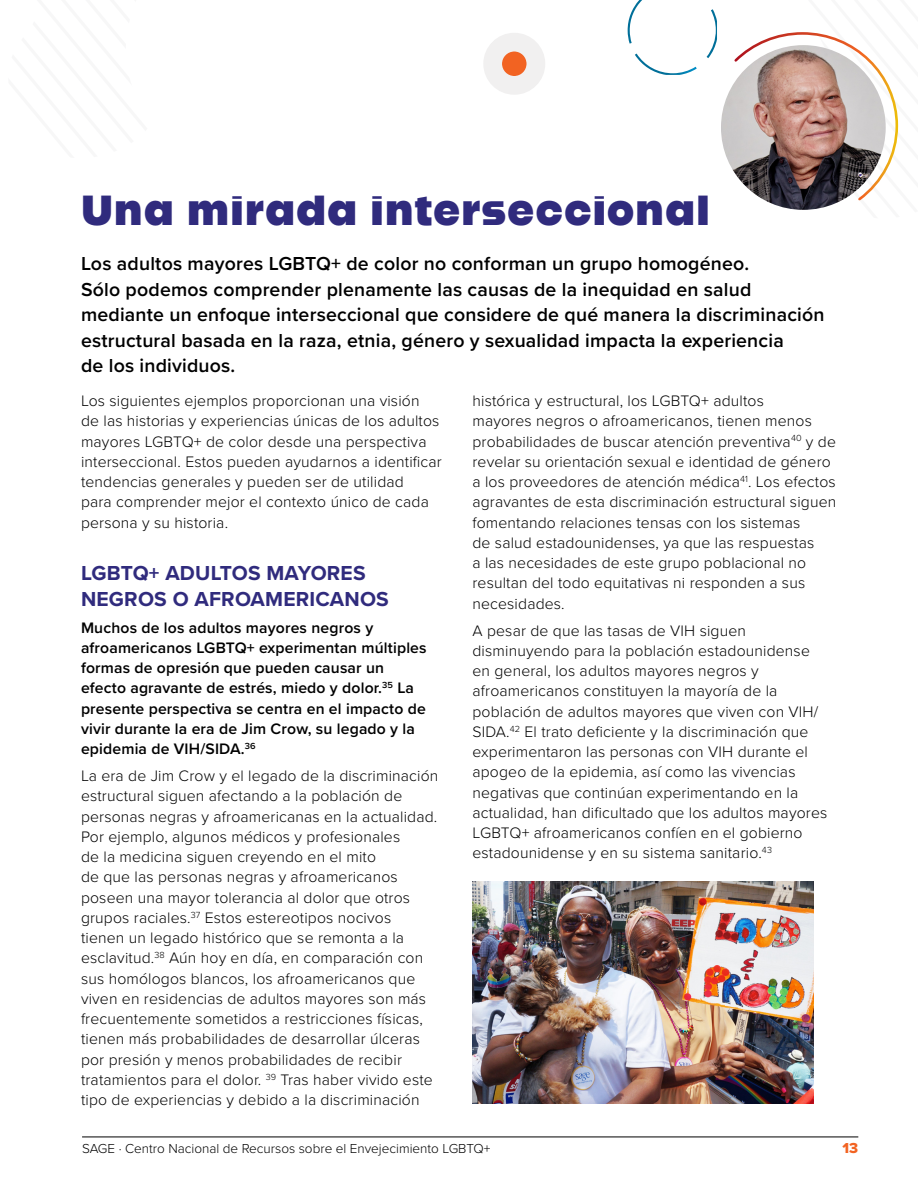
<style>
.page{position:relative;width:918px;height:1188px;background:#fff}
.page>*{position:absolute;margin:0;border:0;box-sizing:border-box;transform-origin:0 0}
.Heading_1_-_TOC{font:42px "Alfarn 2";letter-spacing:.03em;color:#302b7d}
.Heading_2_-_TOC{font:700 21px/25.5px "Proxima Nova";letter-spacing:.01em;color:#302b7d}
.Text_-_Intro{font:600 19.5px/25.5px "Proxima Nova";letter-spacing:.01em;color:#000}
.Text{font:300 15.75px/20.2px "Proxima Nova";letter-spacing:.01em;color:#000}
.Text-2{font:600 15.75px/20.2px "Proxima Nova";letter-spacing:.01em;color:#000}
.t1{font:15px "Proxima Nova Extrabld";color:#f26322}
.t2{font:300 13.5px "Proxima Nova";color:#000}
</style>
<div class="page">
<img style="left:721px;top:45px;width:165px;height:165px;border-radius:82px">
<img style="left:732px;top:32px;width:167px;height:178px">
<svg style="left:628px;top:0;width:14px;height:44px"></svg>
<svg style="left:635px;top:54px;width:62px;height:21px"></svg>
<svg style="left:707px;top:9px;width:10px;height:49px"></svg>
<div style="left:493px;top:42px;width:43px;height:43px;background:#f26322;border-radius:50%"></div>
<div style="left:483px;top:33px;width:62px;height:62px;border:19px solid #f1f0f0;border-radius:50%"></div>
<img style="left:472px;top:881px;width:341px;height:223px">
<hr style="left:82px;top:1137px;width:776px;height:1px;background:#000">
<h1 class="Heading_1_-_TOC" style="left:81px;top:184px;width:630px">Una mirada interseccional</h1>
<p class="Text_-_Intro" style="left:81px;top:250px;width:745px">Los adultos mayores LGBTQ+ de color no conforman un grupo homogéneo.<br>Sólo podemos comprender plenamente las causas de la inequidad en salud mediante un enfoque interseccional que considere de qué manera la discriminación estructural basada en la raza, etnia, género y sexualidad impacta la experiencia<br>de los individuos.</p>
<p class="Text" style="left:81px;top:390px;width:362px">Los siguientes ejemplos proporcionan una visión<br>de las historias y experiencias únicas de los adultos mayores LGBTQ+ de color desde una perspectiva interseccional. Estos pueden ayudarnos a identificar tendencias generales y pueden ser de utilidad<br>para comprender mejor el contexto único de cada persona y su historia.</p>
<h2 class="Heading_2_-_TOC" style="left:81px;top:560px;width:309px">LGBTQ+ ADULTOS MAYORES<br>NEGROS O AFROAMERICANOS</h2>
<p class="Text-2" style="left:81px;top:617px;width:347px">Muchos de los adultos mayores negros y afroamericanos LGBTQ+ experimentan múltiples formas de opresión que pueden causar un efecto agravante de estrés, miedo y dolor.<sup>35</sup> La presente perspectiva se centra en el impacto de vivir durante la era de Jim Crow, su legado y la epidemia de VIH/SIDA.<sup>36</sup></p>
<p class="Text" style="left:81px;top:765px;width:359px">La era de Jim Crow y el legado de la discriminación estructural siguen afectando a la población de personas negras y afroamericanas en la actualidad.<br>Por ejemplo, algunos médicos y profesionales<br>de la medicina siguen creyendo en el mito<br>de que las personas negras y afroamericanos poseen una mayor tolerancia al dolor que otros grupos raciales.<sup>37</sup> Estos estereotipos nocivos tienen un legado histórico que se remonta a la esclavitud.<sup>38</sup> Aún hoy en día, en comparación con sus homólogos blancos, los afroamericanos que viven en residencias de adultos mayores son más frecuentemente sometidos a restricciones físicas, tienen más probabilidades de desarrollar úlceras por presión y menos probabilidades de recibir tratamientos para el dolor. <sup>39</sup> Tras haber vivido este tipo de experiencias y debido a la discriminación</p>
<p class="Text" style="left:472px;top:390px;width:365px">histórica y estructural, los LGBTQ+ adultos<br>mayores negros o afroamericanos, tienen menos probabilidades de buscar atención preventiva<sup>40</sup> y de revelar su orientación sexual e identidad de género a los proveedores de atención médica<sup>41</sup>. Los efectos agravantes de esta discriminación estructural siguen fomentando relaciones tensas con los sistemas<br>de salud estadounidenses, ya que las respuestas<br>a las necesidades de este grupo poblacional no resultan del todo equitativas ni responden a sus necesidades.</p>
<p class="Text" style="left:472px;top:619px;width:356px">A pesar de que las tasas de VIH siguen disminuyendo para la población estadounidense en general, los adultos mayores negros y afroamericanos constituyen la mayoría de la población de adultos mayores que viven con VIH/ SIDA.<sup>42</sup> El trato deficiente y la discriminación que experimentaron las personas con VIH durante el apogeo de la epidemia, así como las vivencias negativas que continúan experimentando en la actualidad, han dificultado que los adultos mayores LGBTQ+ afroamericanos confíen en el gobierno estadounidense y en su sistema sanitario.<sup>43</sup></p>
<p class="t2" style="left:82px;top:1139px;width:410px">SAGE · Centro Nacional de Recursos sobre el Envejecimiento LGBTQ+</p>
<p class="t1" style="left:843px;top:1137px;width:17px">13</p>
</div>
